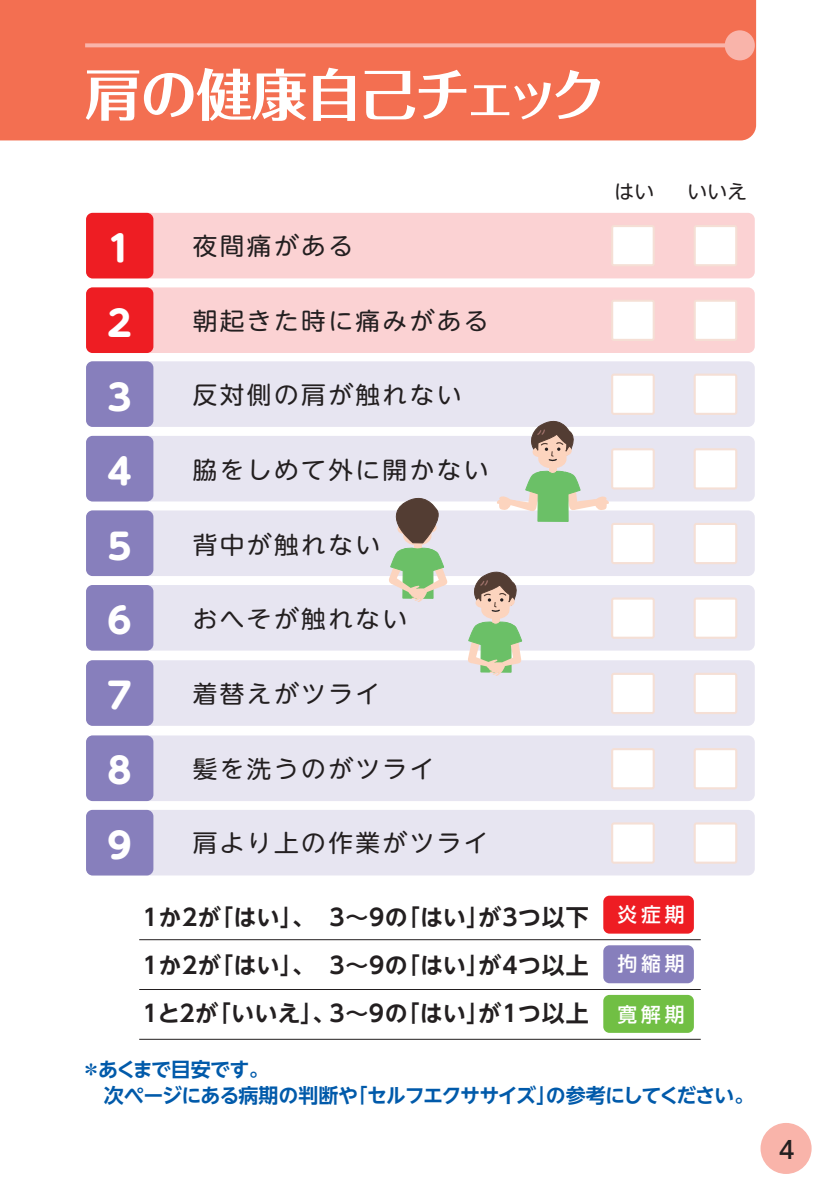
<style>
.page{position:relative;width:840px;height:1191px;background:#fff}
.page>*{position:absolute;margin:0;border:0;box-sizing:border-box;transform-origin:0 0}
.t1{font:700 56px "Folk Pro";letter-spacing:-.03em;color:#fff}
.t2{font:700 35.4px/74.4px "UD Shin M Go Pr 6 N";color:#fff;text-align:justify}
.t3{font:24px "UD Shin M Go Pr 6 N";letter-spacing:.1em;color:#231f20}
.t4{font:500 24px "UD Shin Go NT Pr 6 N";color:#231f20}
.t5{font:700 23px/48.2px "UD Shin Go NT Pr 6 N De";letter-spacing:.03em;color:#231f20;text-align:justify}
.t6{font:700 20px/26px "UD Shin Go NT Pr 6 N De";letter-spacing:-.05em;color:#015aaa}
.t7{font:500 19.8px "UD Shin Go NT Pr 6 N";letter-spacing:.2em;color:#fff}
.t8{font:19.4px "UD Shin M Go Pr 6 N";color:#231f20}
</style>
<div class="page">
<div style="left:0;top:0;width:755px;height:140px;background:#f36f51"></div>
<div style="left:760px;top:1123px;width:51px;height:51px;background:#f9b4aa;border-radius:50%"></div>
<svg style="left:85px;top:43px;width:639px;height:4px;background:#f8ada1"></svg>
<div style="left:724px;top:30px;width:30px;height:30px;background:#f9b4aa;border-radius:50%"></div>
<div style="left:603px;top:895px;width:90px;height:38px;background:#ee1d23;border-radius:6px"></div>
<div style="left:603px;top:945px;width:90px;height:38px;background:#877fbc;border-radius:6px"></div>
<div style="left:603px;top:995px;width:90px;height:37px;background:#71bf44;border-radius:6px"></div>
<div style="left:86px;top:213px;width:668px;height:65px;background:#fbd2d3;border-radius:7px"></div>
<div style="left:86px;top:213px;width:67px;height:65px;background:#ee1d23;border-radius:7px"></div>
<svg style="left:694px;top:225px;width:43px;height:41px;background:#fdf9f7"></svg>
<svg style="left:611px;top:225px;width:43px;height:41px;background:#fdf9f7"></svg>
<div style="left:86px;top:287px;width:668px;height:66px;background:#fbd2d3;border-radius:7px"></div>
<div style="left:86px;top:287px;width:67px;height:66px;background:#ee1d23;border-radius:7px"></div>
<div style="left:86px;top:361px;width:668px;height:66px;background:#e7e5f1;border-radius:7px"></div>
<div style="left:86px;top:361px;width:67px;height:66px;background:#877fbc;border-radius:7px"></div>
<div style="left:86px;top:436px;width:668px;height:65px;background:#e7e5f1;border-radius:7px"></div>
<div style="left:86px;top:436px;width:67px;height:65px;background:#877fbc;border-radius:7px"></div>
<div style="left:86px;top:510px;width:668px;height:66px;background:#e7e5f1;border-radius:7px"></div>
<div style="left:86px;top:510px;width:67px;height:66px;background:#877fbc;border-radius:7px"></div>
<div style="left:86px;top:585px;width:668px;height:65px;background:#e7e5f1;border-radius:7px"></div>
<div style="left:86px;top:585px;width:67px;height:65px;background:#877fbc;border-radius:7px"></div>
<div style="left:86px;top:660px;width:668px;height:66px;background:#e7e5f1;border-radius:7px"></div>
<div style="left:86px;top:660px;width:67px;height:66px;background:#877fbc;border-radius:7px"></div>
<div style="left:86px;top:735px;width:668px;height:66px;background:#e7e5f1;border-radius:7px"></div>
<div style="left:86px;top:735px;width:67px;height:66px;background:#877fbc;border-radius:7px"></div>
<svg style="left:694px;top:300px;width:43px;height:41px;background:#fdf9f7"></svg>
<svg style="left:611px;top:300px;width:43px;height:41px;background:#fdf9f7"></svg>
<svg style="left:693px;top:373px;width:44px;height:42px;background:#fcf8f7"></svg>
<svg style="left:693px;top:448px;width:44px;height:41px;background:#fcf8f7"></svg>
<svg style="left:693px;top:523px;width:44px;height:41px;background:#fcf8f7"></svg>
<svg style="left:693px;top:597px;width:44px;height:42px;background:#fcf8f7"></svg>
<svg style="left:693px;top:673px;width:44px;height:41px;background:#fcf8f7"></svg>
<svg style="left:693px;top:748px;width:44px;height:41px;background:#fcf8f7"></svg>
<svg style="left:611px;top:748px;width:43px;height:41px;background:#fdf9f7"></svg>
<div style="left:86px;top:810px;width:668px;height:65px;background:#e7e5f1;border-radius:7px"></div>
<div style="left:86px;top:810px;width:67px;height:65px;background:#877fbc;border-radius:7px"></div>
<svg style="left:693px;top:822px;width:44px;height:41px;background:#fcf9f7"></svg>
<svg style="left:611px;top:822px;width:43px;height:41px;background:#fdf9f8"></svg>
<hr style="left:139px;top:939px;width:561px;height:1px;background:#231f20">
<hr style="left:139px;top:989px;width:561px;height:1px;background:#231f20">
<hr style="left:139px;top:1039px;width:561px;height:1px;background:#231f20">
<svg style="left:463px;top:373px;width:191px;height:341px"></svg>
<svg style="left:381px;top:497px;width:67px;height:105px"></svg>
<h1 class="t1" style="left:85px;top:47px;width:521px">肩の健康自己チェック</h1>
<p class="t8" style="left:613px;top:175px;width:41px">はい</p>
<p class="t8" style="left:686px;top:175px;width:61px">いいえ</p>
<h2 class="t2" style="left:107px;top:209px;width:25px">1<br>2<br>3<br>4<br>5<br>6<br>7</h2>
<p class="t3" style="left:193px;top:226px;width:162px">夜間痛がある</p>
<p class="t3" style="left:193px;top:301px;width:297px">朝起きた時に痛みがある</p>
<p class="t3" style="left:193px;top:375px;width:270px">反対側の肩が触れない</p>
<p class="t3" style="left:193px;top:450px;width:297px">脇をしめて外に開かない</p>
<p class="t3" style="left:193px;top:524px;width:189px">背中が触れない</p>
<p class="t3" style="left:193px;top:599px;width:216px">おへそが触れない</p>
<p class="t3" style="left:193px;top:674px;width:189px">着替えがツライ</p>
<h2 class="t2" style="left:107px;top:731px;width:25px">8</h2>
<p class="t3" style="left:193px;top:748px;width:243px">髪を洗うのがツライ</p>
<h2 class="t2" style="left:107px;top:805px;width:25px">9</h2>
<p class="t3" style="left:193px;top:823px;width:297px">肩より上の作業がツライ</p>
<p class="t5" style="left:143px;top:892px;width:447px">1か2が「はい」、　3～9の「はい」が3つ以下1か2が「はい」、　3～9の「はい」が4つ以上1と2が「いいえ」、3～9の「はい」が1つ以上</p>
<p class="t7" style="left:617px;top:898px;width:69px">炎症期</p>
<p class="t7" style="left:617px;top:947px;width:69px">拘縮期</p>
<p class="t7" style="left:617px;top:998px;width:69px">寛解期</p>
<p class="t6" style="left:81px;top:1055px;width:674px">＊あくまで目安です。<br>　次ページにある病期の判断や「セルフエクササイズ」の参考にしてください。</p>
<p class="t4" style="left:778px;top:1130px;width:17px">4</p>
</div>
